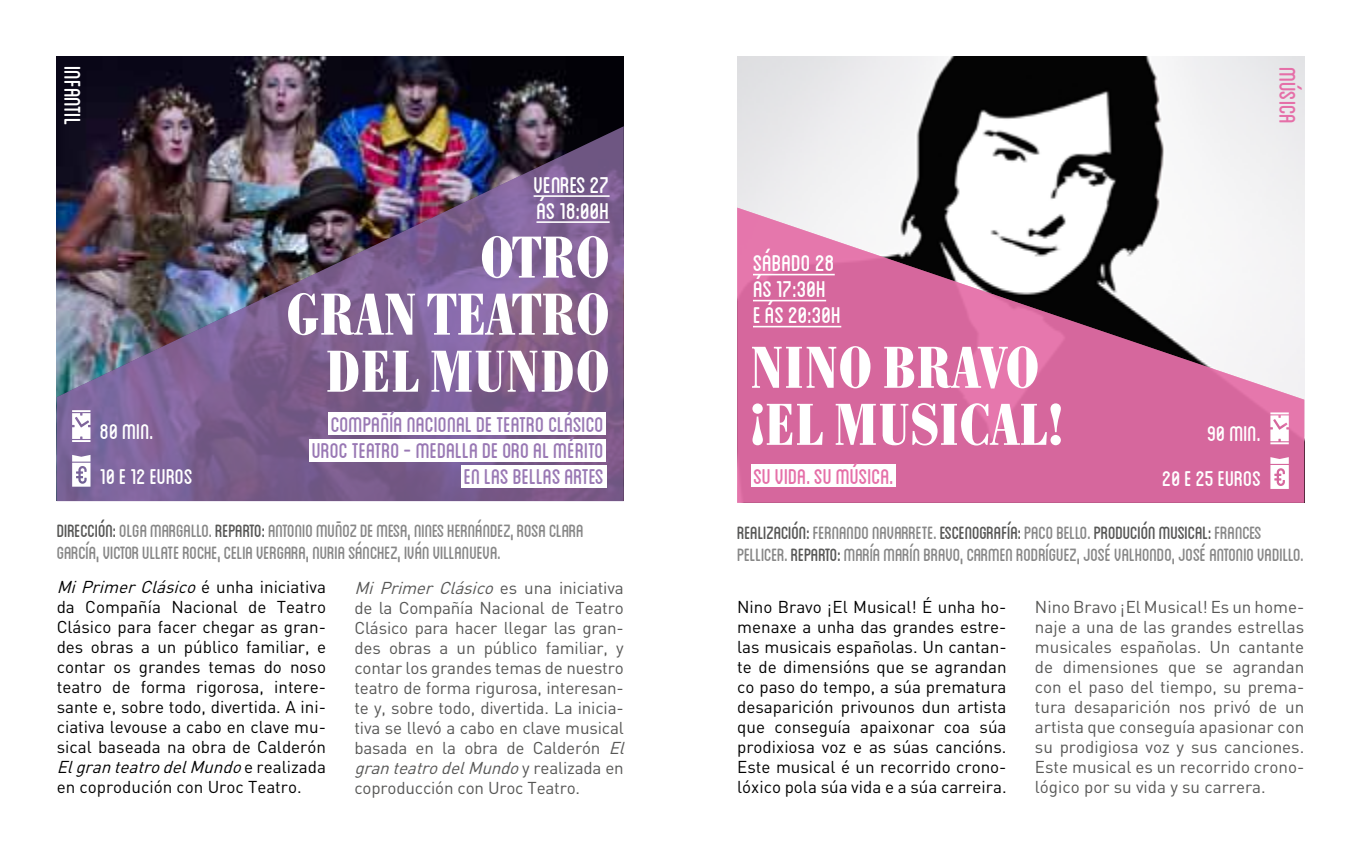
<style>
.page{position:relative;width:1361px;height:851px;background:#fff}
.page>*{position:absolute;margin:0;border:0;box-sizing:border-box;transform-origin:0 0}
.t1{font:700 condensed 58px/57px "Bodoni BE";color:#fff;text-align:right}
.t2{font:700 condensed 58px/57px "Bodoni BE";letter-spacing:.02em;color:#fff}
.t3{font:32px/26px "Blanch Caps";letter-spacing:-.01em;color:#fff}
.t4{font:32px "Blanch Caps";letter-spacing:-.01em;color:#e56fa8}
.t5{font:30px/26px "Blanch Caps";letter-spacing:-.01em;color:#9978b4;text-align:right}
.t6{font:30px "Blanch Caps";letter-spacing:-.01em;color:#fff}
.t7{font:30px "Blanch Caps";letter-spacing:-.01em;color:#e56fa8}
.t8{font:25px/22px "Blanch Caps";letter-spacing:-.015em;color:#878787}
.t9{font:17px/20px "DIN";letter-spacing:-.01em;color:#575756}
.t10{font:17px/20px "DIN";color:#000;text-align:justify}
.s1{color:#575756}
.s2{font-style:italic}
</style>
<div class="page">
<img style="left:737px;top:57px;width:567px;height:150px">
<img style="left:56px;top:57px;width:568px;height:443px">
<img style="left:57px;top:126px;width:567px;height:375px">
<svg style="left:737px;top:207px;width:567px;height:295px;fill:#d6679d"></svg>
<hr style="left:753px;top:274px;width:82px;height:1px;background:#fff">
<hr style="left:753px;top:300px;width:73px;height:1px;background:#fff">
<hr style="left:753px;top:326px;width:88px;height:1px;background:#fff">
<div style="left:751px;top:464px;width:144px;height:22px;background:#fff"></div>
<hr style="left:533px;top:195px;width:76px;height:2px;background:#fff">
<hr style="left:536px;top:221px;width:73px;height:2px;background:#fff">
<svg style="left:72px;top:455px;width:18px;height:31px"></svg>
<svg style="left:72px;top:410px;width:18px;height:32px"></svg>
<div style="left:328px;top:412px;width:278px;height:22px;background:#fff"></div>
<div style="left:310px;top:439px;width:296px;height:22px;background:#fff"></div>
<div style="left:461px;top:465px;width:145px;height:22px;background:#fff"></div>
<svg style="left:1270px;top:457px;width:18px;height:32px"></svg>
<svg style="left:1270px;top:412px;width:18px;height:32px"></svg>
<h2 class="t3" style="left:87px;top:66px;width:61px;rotate:90deg">Infantil</h2>
<h3 class="t6" style="left:100px;top:418px;width:55px">80 MIN.</h3>
<h3 class="t6" style="left:100px;top:463px;width:94px">10 E 12 EUROS</h3>
<h2 class="t3" style="left:533px;top:171px;width:77px">Venres 27 ás 18:00H</h2>
<h1 class="t1" style="left:286px;top:230px;width:325px">OTRO<br>GRAN TEATRO<br>DEL MUNDO</h1>
<h3 class="t5" style="left:312px;top:410px;width:294px">COMPAÑÍA NACIONAL DE TEATRO CLÁSICO<br>UROC TEATRO - Medalla de ORo al Mérito en las Bellas Artes</h3>
<h2 class="t3" style="left:753px;top:249px;width:90px">Sábado 28 ás 17:30H e ás 20:30H</h2>
<h1 class="t2" style="left:751px;top:340px;width:313px">NINO BRAVO ¡EL MUSICAL!</h1>
<h3 class="t7" style="left:753px;top:463px;width:142px">Su vida. Su música.</h3>
<h2 class="t4" style="left:1302px;top:67px;width:59px;rotate:90deg">Música</h2>
<h3 class="t6" style="left:1207px;top:420px;width:55px">90 min.</h3>
<h3 class="t6" style="left:1162px;top:465px;width:100px">20 E 25 EUROS</h3>
<h3 class="t8" style="left:57px;top:519px;width:529px"><span class="s1">DIRECCIÓN:</span> Olga Margallo. <span class="s1">REPARTO:</span> Antonio Muñoz de Mesa, Nines Hernández, Rosa Clara<br>García, Victor Ullate Roche, Celia Vergara, Nuria Sánchez, Iván Villanueva.</h3>
<h3 class="t8" style="left:737px;top:521px;width:568px"><span class="s1">REALIZACIÓN:</span> Fernando Navarrete. <span class="s1">ESCENOGRAFÍA:</span> Paco Bello. <span class="s1">PRODUCIÓN MUSICAL:</span> Frances<br>Pellicer. <span class="s1">REPARTO:</span> María Marín Bravo, Carmen Rodríguez, José Valhondo, José Antonio Vadillo.</h3>
<p class="t10" style="left:57px;top:576px;width:271px"><span class="s2">MiPrimerClásico</span>é u n h a i n i c i a t i va da Compañía Nacional de Teatro Clásico para facer chegar as gran&shy;des obras a un público familiar, e contar os grandes temas do noso teatro de forma rigorosa, intere&shy;sante e, sobre todo, divertida. A ini&shy;ciativa levouse a cabo en clave mu&shy;sical baseada na obra de Calderón <span class="s2">ElgranteatrodelMundo</span>e r e a l i z a d a en coprodución con Uroc Teatro.</p>
<p class="t9" style="left:354px;top:577px;width:276px"><span class="s2">Mi Primer Clásico</span> e s u n a i n i c i a t i va de la Compañía Nacional de Teatro Clásico para hacer llegar las gran&shy;des obras a un público familiar, y contar los grandes temas de nuestro teatro de forma rigurosa, interesan&shy;te y, sobre todo, divertida. La inicia&shy;tiva se llevó a cabo en clave musical basada en la obra de Calderón <span class="s2">El granteatrodelMundo</span>y re a l i z a d a e n coproducción con Uroc Teatro.</p>
<p class="t10" style="left:737px;top:596px;width:271px">Nino Bravo ¡El Musical! É unha ho&shy;menaxe a unha das grandes estre&shy;las musicais españolas. Un cantan&shy;te de dimensións que se agrandan co paso do tempo, a súa prematura desaparición privounos dun artista que conseguía apaixonar coa súa prodixiosa voz e as súas cancións.<br>Este musical é un recorrido crono&shy;lóxico pola súa vida e a súa carreira.</p>
<p class="t9" style="left:1035px;top:596px;width:271px;text-align:justify">Nino Bravo ¡El Musical! Es un home&shy;naje a una de las grandes estrellas musicales españolas. Un cantante de dimensiones que se agrandan con el paso del tiempo, su prema&shy;tura desaparición nos privó de un artista que conseguía apasionar con su prodigiosa voz y sus canciones.<br>Este musical es un recorrido crono&shy;lógico por su vida y su carrera.</p>
</div>
